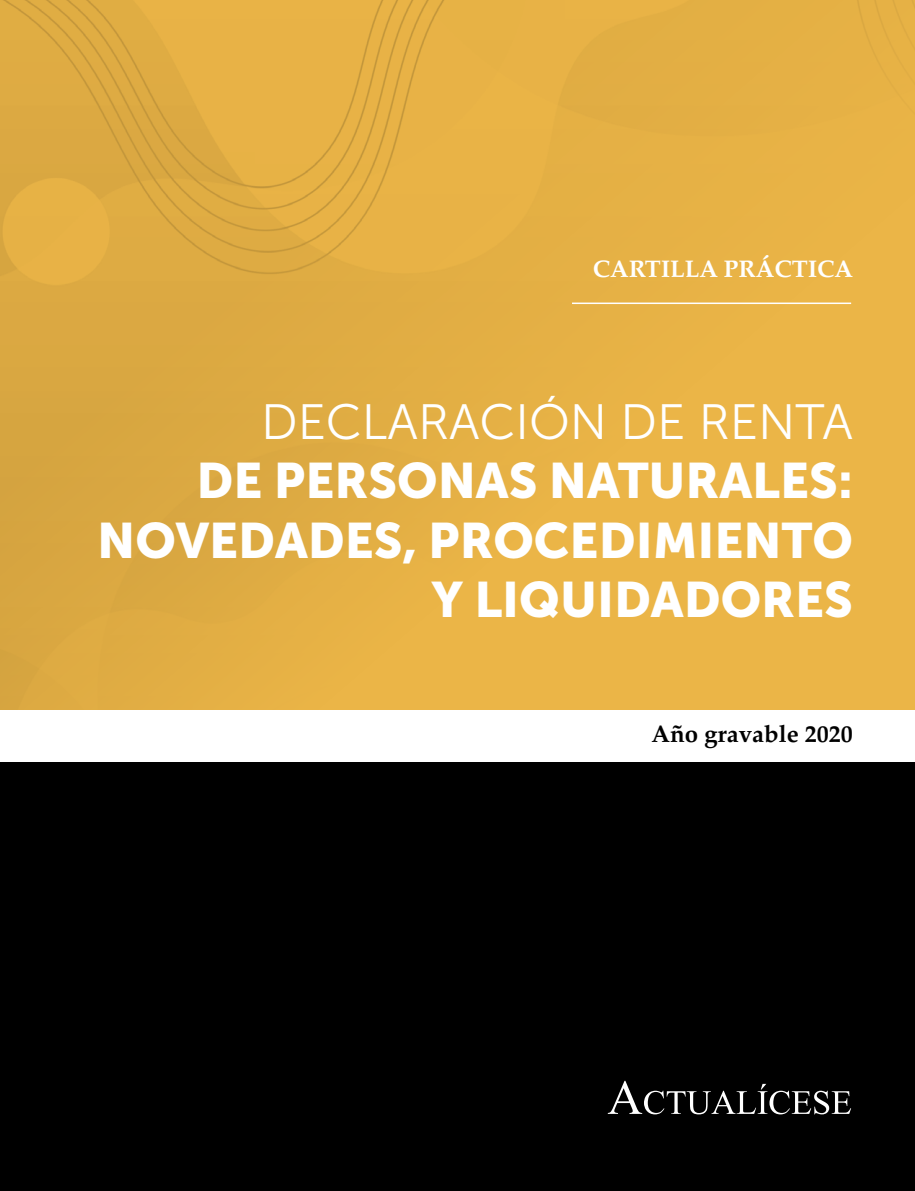
<style>
.page{position:relative;width:915px;height:1191px;background:#fff}
.page>*{position:absolute;margin:0;border:0;box-sizing:border-box;transform-origin:0 0}
.t1{font:49.5px/59.4px "Museo Sans 900";color:#fff;text-align:right}
.t2{font:49.5px "Museo Sans 300";color:#fff}
.t3{font:700 24px "Palatino";color:#fff}
.t4{font:700 24px "Palatino";color:#000}
</style>
<div class="page">
<img style="left:0;top:0;width:914px;height:710px">
<div style="left:0;top:736px;width:914px;height:455px;background:#000"></div>
<div style="left:0;top:710px;width:914px;height:51px;background:#fff"></div>
<svg style="left:607px;top:1080px;width:243px;height:34px"></svg>
<hr style="left:572px;top:302px;width:278px;height:2px;background:#fff">
<p class="t3" style="left:592px;top:248px;width:262px">CARTILLA PRÁCTICA</p>
<p class="t2" style="left:261px;top:395px;width:593px">DECLARACIÓN DE RENTA</p>
<p class="t1" style="left:97px;top:451px;width:757px">DE PERSONAS NATURALES:<br>NOVEDADES, PROCEDIMIENTO<br>Y LIQUIDADORES</p>
<p class="t4" style="left:651px;top:713px;width:203px">Año gravable 2020</p>
</div>
